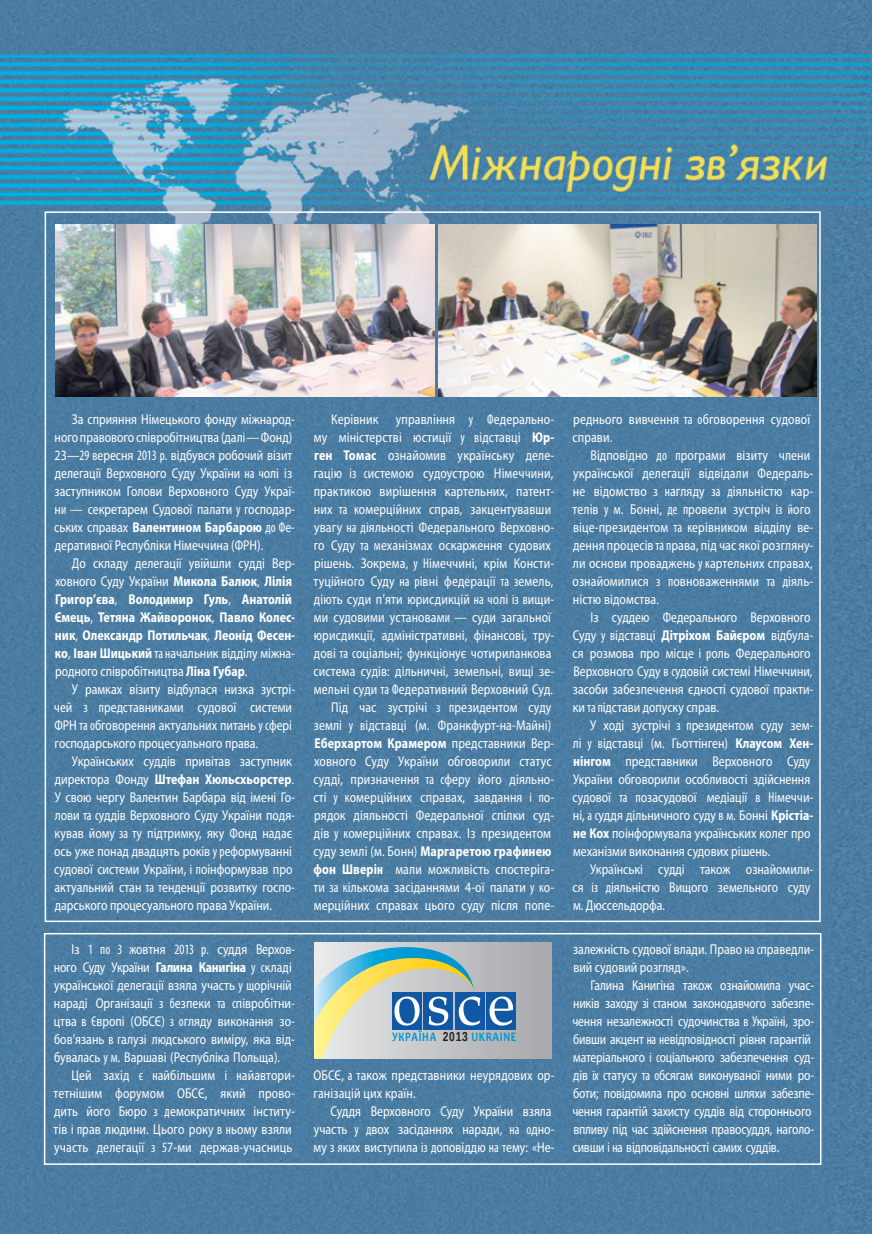
<style>
.page{position:relative;width:872px;height:1234px;background:#fff}
.page>*{position:absolute;margin:0;border:0;box-sizing:border-box;transform-origin:0 0}
.t1{font:semi-condensed 14.25px/18px "Myriad Pro";color:#fff;scale:.9 1}
.t2{font:semi-condensed 14.25px/18px "Myriad Pro";color:#fff;scale:.89 1}
.t3{font:700 semi-condensed 14.25px/18px "Myriad Pro";color:#fff;scale:.9 1}
.t4{font:700 12.9px "Candara";letter-spacing:.07em;color:#0093d0;scale:.79 1}
.s1{font-stretch:condensed}
.s2{font-weight:700}
.s3{font-weight:400}
.s4{font-weight:400;font-stretch:condensed}
.s5{font-weight:700;font-stretch:condensed}
.s6{font-family:"Arimo";color:#231f20}
</style>
<div class="page">
<img style="left:0;top:0;width:872px;height:1233px">
<img style="left:56px;top:224px;width:379px;height:172px">
<img style="left:438px;top:224px;width:379px;height:172px">
<div style="left:44px;top:932px;width:777px;height:232px;border:2px solid #fff"></div>
<div style="left:314px;top:942px;width:237px;height:116px;background:linear-gradient(to right,#e9eaeb,#a5a6aa)"></div>
<div style="left:455px;top:992px;width:30px;height:37px;background:#1058a3"></div>
<div style="left:486px;top:992px;width:30px;height:37px;background:#1058a3"></div>
<svg style="left:314px;top:946px;width:166px;height:112px;background:#aec1bd"></svg>
<svg style="left:489px;top:996px;width:24px;height:29px"></svg>
<p class="t1" style="left:54px;top:410px;width:269px;text-indent:18px">За сприяння Німецького фонду міжнарод&shy;ного правового співробітництва (дал<span class="s1">і —</span> Фонд)<br>23—<span class="s1">29 в</span>ересня <span class="s1">2013 р.</span> відбувся робочий візит делегації Верховного Суду України <span class="s1">на ч</span>олі із заступником Голови Верховного Суду Украї&shy;н<span class="s1">и —</span> секретарем Судової палати <span class="s1">у г</span>осподар&shy;ських справах <span class="s2">Валентином Барбарою</span> <span class="s1">до Ф</span>е&shy;деративної Республіки Німеччина (ФРН).</p>
<p class="t3" style="left:55px;top:554px;width:269px;text-indent:17px"><span class="s3">До складу делегації увійшли судді Вер&shy;ховного Суду України</span> Микола Балюк<span class="s3">,</span> Лілія Григор’єва<span class="s3">,</span> Володимир Гуль<span class="s3">,</span> Анатолій Ємець<span class="s3">,</span> Тетяна Жайворонок<span class="s3">,</span> Павло Колес&shy;ник<span class="s3">,</span> Олександр Потильчак<span class="s3">,</span> Леонід Фесен&shy;ко<span class="s3">,</span> Іван Шицький <span class="s4">та н</span><span class="s3">ачальник відділу міжна&shy;родного співробітництва</span> Ліна Губар<span class="s3">.</span></p>
<p class="t1" style="left:54px;top:680px;width:269px;text-indent:18px">У рамках візиту відбулася низка зустрі&shy;чей <span class="s1">з п</span>редставниками судової системи ФРН <span class="s1">та о</span>бговорення актуальних питань <span class="s1">у с</span>фері господарського процесуального права.</p>
<p class="t1" style="left:54px;top:752px;width:269px;text-indent:18px">Українських суддів привітав заступник директора Фонду <span class="s2">Штефан Хюльсхьорстер</span>.<br>У свою чергу Валентин Барбара від імені Го&shy;лови <span class="s1">та с</span>уддів Верховного Суду України подя&shy;кував йому <span class="s1">за т</span>у підтримку, яку Фонд надає ось уже понад двадцять років <span class="s1">у р</span>еформуванні судової системи України, <span class="s1">і п</span>оінформував про актуальний стан <span class="s1">та т</span>енденції розвитку госпо&shy;дарського процесуального права України.</p>
<p class="t1" style="left:313px;top:410px;width:269px;text-align:right">Керівник управління <span class="s1">у Ф</span>едерально-<br>му міністерстві юстиції <span class="s1">у в</span>ідставці <span class="s2">Юр&shy;ген Томас</span> ознайомив українську деле&shy;гацію <span class="s1">із с</span>истемою судоустрою Німеччини, практикою вирішення картельних, патент&shy;них <span class="s1">та к</span>омерційних справ, закцентувавши увагу <span class="s1">на д</span>іяльності Федерального Верховно&shy;го Суду <span class="s1">та м</span>еханізмах оскарження судових рішень. Зокрема, <span class="s1">у Н</span>імеччині, крім Консти&shy;туційного Суду <span class="s1">на р</span>івні федерації <span class="s1">та з</span>емель, діють суди п’яти юрисдикцій <span class="s1">на ч</span>олі <span class="s1">із в</span>ищи&shy;ми судовими установам<span class="s1">и —</span> суди загальної юрисдикції, адміністративні, фінансові, тру&shy;дові <span class="s1">та с</span>оціальні; функціонує чотириланкова система судів: дільничні, земельні, вищі зе&shy;мельні суди <span class="s1">та Ф</span>едеративний Верховний Суд.<br>Під час зустрічі <span class="s1">з п</span>резидентом суду землі <span class="s1">у в</span>ідставці (м. Франкфурт-на-Майні)<br><span class="s2">Еберхартом Крамером</span> представники Вер&shy;ховного Суду України обговорили статус судді, призначення <span class="s1">та с</span>феру його діяльно&shy;сті <span class="s1">у к</span>омерційних справах, завдання <span class="s1">і п</span>о&shy;рядок діяльності Федеральної спілки суд&shy;дів <span class="s1">у к</span>омерційних справах. Із президентом суду землі (м. Бонн) <span class="s2">Маргаретою графинею фон Швері</span><span class="s5">н</span> мали можливість спостеріга&shy;ти <span class="s1">за к</span>ількома засіданнями 4-ої палати <span class="s1">у к</span>о&shy;мерційних справах цього суду після попе-</p>
<p class="t1" style="left:572px;top:410px;width:265px">реднього вивчення <span class="s1">та о</span>бговорення судової справи.</p>
<p class="t1" style="left:572px;top:446px;width:269px;text-indent:18px">Відповідно <span class="s1">до п</span>рограми візиту члени української делегації відвідали Федераль&shy;не відомство <span class="s1">з н</span>агляду <span class="s1">за д</span>іяльністю кар&shy;телів <span class="s1">у м</span>. Бонні, <span class="s1">де п</span>ровели зустріч <span class="s1">із й</span>ого віце-президентом <span class="s1">та к</span>ерівником відділу ве&shy;дення процесів <span class="s1">та п</span>рава, під час якої розгляну&shy;ли основи проваджень <span class="s1">у к</span>артельних справах, ознайомилися <span class="s1">з п</span>овноваженнями <span class="s1">та д</span>іяль&shy;ністю відомства.</p>
<p class="t1" style="left:572px;top:608px;width:269px;text-indent:18px">Із суддею Федерального Верховного Суду <span class="s1">у в</span>ідставці <span class="s2">Дітріхом Байєром</span> відбула&shy;ся розмова про місце <span class="s1">і р</span>оль Федерального Верховного Суду <span class="s1">в с</span>удовій системі Німеччини, засоби забезпечення єдності судової практи&shy;ки <span class="s1">та п</span>ідстави допуску справ.</p>
<p class="t1" style="left:572px;top:716px;width:269px;text-indent:18px">У ході зустрічі <span class="s1">з п</span>резидентом суду зем&shy;лі <span class="s1">у в</span>ідставці (м. Гьоттінген) <span class="s2">Клаусом Хен&shy;нінгом</span> представники Верховного Суду України обговорили особливості здійснення судової <span class="s1">та п</span>озасудової медіації <span class="s1">в Н</span>імеччи&shy;ні, <span class="s1">а с</span>уддя дільничного суду <span class="s1">в м</span>. Бонні <span class="s2">Крістіа&shy;не Кох</span> поінформувала українських колег про механізми виконання судових рішень.</p>
<p class="t1" style="left:572px;top:860px;width:269px;text-indent:18px">Українські судді також ознайомили&shy;ся <span class="s1">із д</span>іяльністю Вищого земельного суду м. Дюссельдорфа.</p>
<p class="t1" style="left:54px;top:939px;width:269px;text-indent:17px">Із <span class="s1">1 по 3 ж</span>овтня <span class="s1">2013 р.</span> суддя Верхов&shy;ного Суду України <span class="s2">Галина Канигіна</span> <span class="s1">у с</span>кладі української делегації взяла участь <span class="s1">у щ</span>орічній нараді Організації <span class="s1">з б</span>езпеки <span class="s1">та с</span>півробітни&shy;цтва <span class="s1">в Є</span>вропі (ОБСЄ) <span class="s1">з о</span>гляду виконання зо&shy;бов’язань <span class="s1">в г</span>алузі людського виміру, яка від&shy;бувалась <span class="s1">у м</span>. Варшаві (Республіка Польща).</p>
<p class="t1" style="left:54px;top:1065px;width:269px;text-indent:18px">Цей захід <span class="s1">є н</span>айбільшим <span class="s1">і н</span>айавтори&shy;тетнішим форумом ОБСЄ, який прово&shy;дить його Бюро <span class="s1">з д</span>емократичних інститу&shy;тів <span class="s1">і п</span>рав людини. Цього року <span class="s1">в н</span>ьому взяли участь делегації <span class="s1">з 5</span>7-ми держав-учасниць</p>
<p class="t1" style="left:313px;top:1066px;width:269px">ОБСЄ, <span class="s1">а т</span>акож представники неурядових ор&shy;ганізацій цих країн.</p>
<p class="t4" style="left:392px;top:1028px;width:159px">УКРАЇНА <span class="s6">2013</span> UKRAINE</p>
<p class="t1" style="left:314px;top:1102px;width:269px;text-indent:17px">Суддя Верховного Суду України взяла участь <span class="s1">у д</span>вох засіданнях наради, <span class="s1">на о</span>дно&shy;му <span class="s1">з я</span>ких виступила <span class="s1">із д</span>оповіддю <span class="s1">на т</span>ему: «Не-</p>
<p class="t1" style="left:573px;top:939px;width:269px">залежність судової влади. Право <span class="s1">на с</span>праведли&shy;вий судовий розгляд».</p>
<p class="t2" style="left:572px;top:975px;width:273px;text-indent:18px">Галина Канигіна також ознайомила учас&shy;ників заходу <span class="s1">зі с</span>таном законодавчого забезпе&shy;чення незалежності судочинства <span class="s1">в У</span>країні, зро&shy;бивши акцент <span class="s1">на н</span>евідповідності рівня гарантій матеріального <span class="s1">і с</span>оціального забезпечення суд&shy;дів <span class="s1">їх с</span>татусу <span class="s1">та о</span>бсягам виконуваної ними ро&shy;боти; повідомила про основні шляхи забезпе&shy;чення гарантій захисту суддів від стороннього впливу під час здійснення правосуддя, наголо&shy;сивши <span class="s1">і н</span>а відповідальності самих суддів.</p>
</div>
